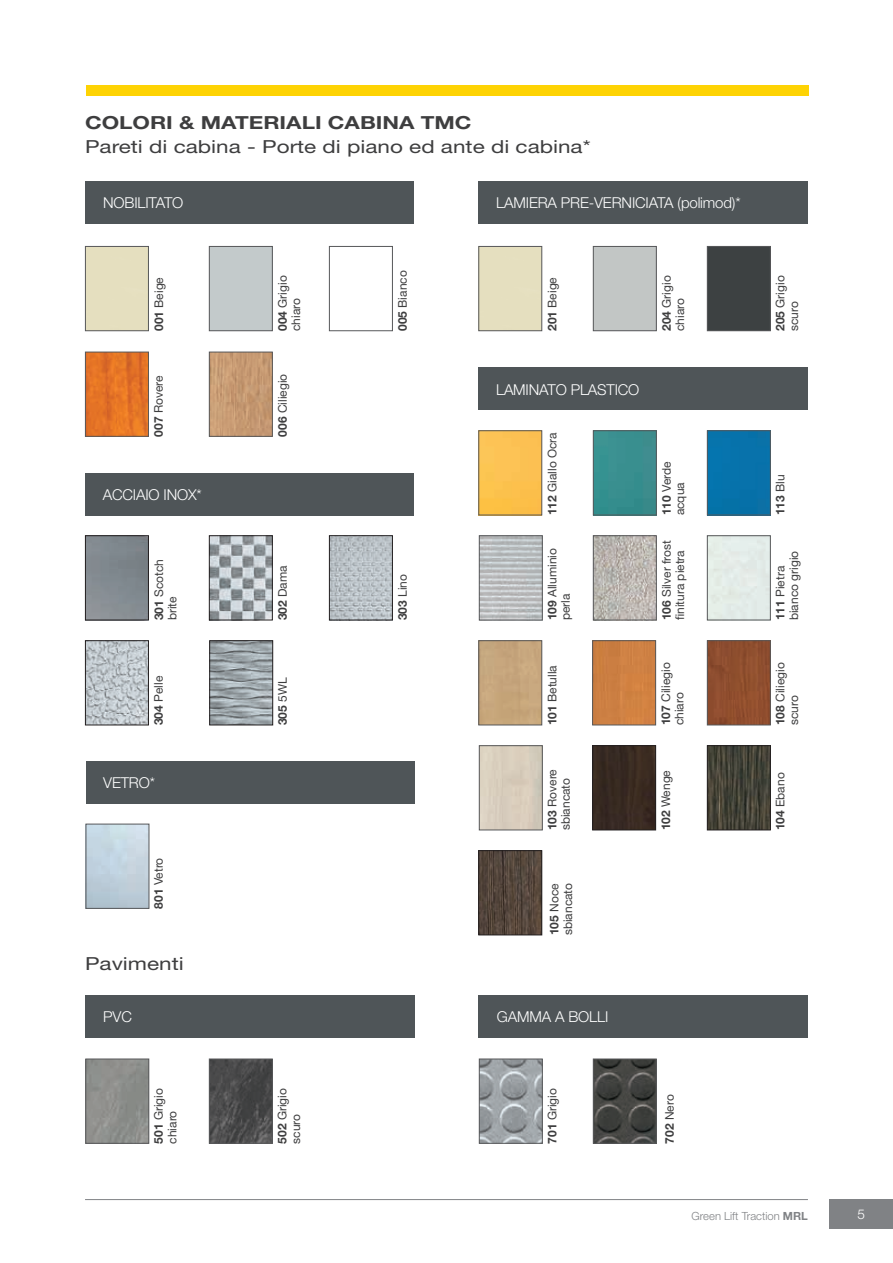
<style>
.page{position:relative;width:893px;height:1263px;background:#fff}
.page>*{position:absolute;margin:0;border:0;box-sizing:border-box;transform-origin:0 0}
.t1{font:18px "Helvetica Neue LT Std";color:#3e3e3f;scale:1.25 1}
.t2{font:700 18px "Helvetica Neue LT Std";color:#3e3e3f;scale:1.25 1}
.t3{font:300 15px "Helvetica Neue LT Std";letter-spacing:-.01em;color:#fff}
.t4{font:300 13.5px "Helvetica Neue LT Std";color:#fff}
.t5{font:12px "Helvetica Neue LT Std";color:#3e3e3f}
.t6{font:700 12px "Helvetica Neue LT Std";color:#3e3e3f}
.t7{font:300 11.25px "Helvetica Neue LT Std";color:#808285}
.s1{font-weight:700}
.s2{font-weight:400}
</style>
<div class="page">
<div style="left:829px;top:1199px;width:64px;height:30px;background:#808285"></div>
<hr style="left:85px;top:1199px;width:723px;height:1px;background:#808285">
<div style="left:478px;top:246px;width:64px;height:85px;border:1px solid #57585a"></div>
<img style="left:87px;top:354px;width:60px;height:81px">
<div style="left:85px;top:352px;width:64px;height:85px;border:1px solid #57585a"></div>
<img style="left:211px;top:354px;width:60px;height:81px">
<div style="left:209px;top:352px;width:64px;height:85px;border:1px solid #57585a"></div>
<div style="left:709px;top:248px;width:60px;height:81px;background:#3d4142"></div>
<div style="left:707px;top:246px;width:64px;height:85px;border:1px solid #57585a"></div>
<div style="left:593px;top:246px;width:64px;height:85px;border:1px solid #57585a"></div>
<div style="left:85px;top:181px;width:329px;height:42px;background:#4f5558"></div>
<div style="left:478px;top:368px;width:330px;height:42px;background:#4f5558"></div>
<div style="left:479px;top:181px;width:329px;height:42px;background:#4f5558"></div>
<div style="left:86px;top:761px;width:329px;height:43px;background:#4f5558"></div>
<div style="left:709px;top:432px;width:60px;height:81px;background:#0672ab"></div>
<div style="left:707px;top:430px;width:64px;height:85px;border:1px solid #57585a"></div>
<div style="left:595px;top:432px;width:60px;height:81px;background:#398f8f"></div>
<div style="left:593px;top:430px;width:64px;height:85px;border:1px solid #57585a"></div>
<img style="left:480px;top:432px;width:60px;height:81px">
<div style="left:478px;top:430px;width:64px;height:85px;border:1px solid #57585a"></div>
<div style="left:594px;top:642px;width:60px;height:81px;background:#ce8042"></div>
<div style="left:592px;top:640px;width:64px;height:85px;border:1px solid #57585a"></div>
<div style="left:478px;top:640px;width:64px;height:85px;border:1px solid #57585a"></div>
<div style="left:479px;top:745px;width:64px;height:85px;border:1px solid #57585a"></div>
<img style="left:709px;top:642px;width:60px;height:81px">
<div style="left:707px;top:640px;width:64px;height:85px;border:1px solid #57585a"></div>
<div style="left:707px;top:535px;width:64px;height:85px;border:1px solid #57585a"></div>
<img style="left:595px;top:537px;width:60px;height:81px">
<div style="left:593px;top:535px;width:64px;height:85px;border:1px solid #57585a"></div>
<img style="left:481px;top:537px;width:60px;height:81px">
<div style="left:479px;top:535px;width:64px;height:85px;border:1px solid #57585a"></div>
<img style="left:480px;top:852px;width:60px;height:81px">
<div style="left:478px;top:850px;width:64px;height:85px;border:1px solid #231f20"></div>
<img style="left:709px;top:747px;width:60px;height:81px">
<div style="left:707px;top:745px;width:64px;height:85px;border:1px solid #231f20"></div>
<div style="left:594px;top:747px;width:60px;height:81px;background:#382a21"></div>
<div style="left:592px;top:745px;width:64px;height:85px;border:1px solid #231f20"></div>
<div style="left:86px;top:824px;width:63px;height:85px;border:1px solid #57585a"></div>
<div style="left:85px;top:246px;width:64px;height:85px;border:1px solid #57585a"></div>
<div style="left:209px;top:246px;width:64px;height:85px;border:1px solid #57585a"></div>
<div style="left:329px;top:246px;width:64px;height:85px;border:1px solid #57585a"></div>
<div style="left:85px;top:473px;width:329px;height:42px;background:#4f5558"></div>
<div style="left:85px;top:535px;width:64px;height:85px;border:1px solid #231f20"></div>
<img style="left:331px;top:537px;width:60px;height:81px">
<div style="left:329px;top:535px;width:64px;height:85px;border:1px solid #231f20"></div>
<img style="left:211px;top:642px;width:60px;height:81px">
<div style="left:209px;top:640px;width:64px;height:85px;border:1px solid #231f20"></div>
<img style="left:87px;top:642px;width:60px;height:81px">
<div style="left:85px;top:640px;width:64px;height:85px;border:1px solid #231f20"></div>
<img style="left:211px;top:537px;width:60px;height:81px">
<div style="left:209px;top:535px;width:64px;height:85px;border:1px solid #231f20"></div>
<div style="left:85px;top:995px;width:330px;height:42px;background:#4f5558"></div>
<img style="left:87px;top:1060px;width:60px;height:82px">
<div style="left:85px;top:1058px;width:64px;height:86px;border:1px solid #57585a"></div>
<img style="left:211px;top:1060px;width:60px;height:82px">
<div style="left:209px;top:1058px;width:64px;height:86px;border:1px solid #57585a"></div>
<div style="left:479px;top:995px;width:329px;height:42px;background:#4f5558"></div>
<img style="left:481px;top:1060px;width:60px;height:82px">
<div style="left:479px;top:1058px;width:64px;height:86px;border:1px solid #57585a"></div>
<img style="left:595px;top:1060px;width:60px;height:82px">
<div style="left:593px;top:1058px;width:64px;height:86px;border:1px solid #57585a"></div>
<div style="left:86px;top:85px;width:722px;height:11px;background:#fed304"></div>
<p class="t2" style="left:85px;top:112px;width:311px">COLORI &amp; MATERIALI CABINA TMC</p>
<p class="t1" style="left:85px;top:136px;width:406px">Pareti di cabina - Porte di piano ed ante di cabina*</p>
<p class="t3" style="left:103px;top:193px;width:82px">NOBILITATO</p>
<p class="t3" style="left:496px;top:193px;width:246px">LAMIERA PRE-VERNICIATA (polimod)*</p>
<p class="t5" style="left:395px;top:331px;width:62px;rotate:-90deg"><span class="s1">005</span> Bianco</p>
<p class="t5" style="left:275px;top:331px;width:57px;rotate:-90deg"><span class="s1">004</span> Grigio</p>
<p class="t5" style="left:152px;top:331px;width:56px;rotate:-90deg"><span class="s1">001</span> Beige</p>
<p class="t5" style="left:545px;top:331px;width:56px;rotate:-90deg"><span class="s1">201</span> Beige</p>
<p class="t5" style="left:289px;top:331px;width:34px;rotate:-90deg">chiaro</p>
<p class="t5" style="left:151px;top:437px;width:63px;rotate:-90deg"><span class="s1">007</span> Rovere</p>
<p class="t3" style="left:103px;top:485px;width:101px">ACCIAIO INOX*</p>
<p class="t5" style="left:152px;top:620px;width:63px;rotate:-90deg"><span class="s1">301</span> Scotch</p>
<p class="t5" style="left:165px;top:620px;width:25px;rotate:-90deg">brite</p>
<p class="t5" style="left:151px;top:725px;width:51px;rotate:-90deg"><span class="s1">304</span> Pelle</p>
<p class="t3" style="left:103px;top:774px;width:53px">VETRO*</p>
<p class="t5" style="left:151px;top:909px;width:52px;rotate:-90deg"><span class="s1">801</span> Vetro</p>
<p class="t1" style="left:85px;top:953px;width:81px">Pavimenti</p>
<p class="t3" style="left:103px;top:1007px;width:30px">PVC</p>
<p class="t5" style="left:276px;top:437px;width:64px;rotate:-90deg"><span class="s1">006</span> Ciliegio</p>
<p class="t5" style="left:275px;top:620px;width:56px;rotate:-90deg"><span class="s1">302</span> Dama</p>
<p class="t6" style="left:275px;top:725px;width:49px;rotate:-90deg">305 <span class="s2">5WL</span></p>
<p class="t5" style="left:395px;top:620px;width:48px;rotate:-90deg"><span class="s1">303</span> Lino</p>
<p class="t3" style="left:496px;top:380px;width:145px">LAMINATO PLASTICO</p>
<p class="t5" style="left:545px;top:515px;width:85px;rotate:-90deg"><span class="s1">112</span> Giallo Ocra</p>
<p class="t5" style="left:545px;top:620px;width:74px;rotate:-90deg"><span class="s1">109</span> Alluminio</p>
<p class="t5" style="left:558px;top:620px;width:28px;rotate:-90deg">perla</p>
<p class="t5" style="left:545px;top:725px;width:62px;rotate:-90deg"><span class="s1">101</span> Betulla</p>
<p class="t5" style="left:545px;top:830px;width:63px;rotate:-90deg"><span class="s1">103</span> Rovere</p>
<p class="t5" style="left:558px;top:830px;width:54px;rotate:-90deg">sbiancato</p>
<p class="t5" style="left:547px;top:935px;width:53px;rotate:-90deg"><span class="s1">105</span> Noce</p>
<p class="t5" style="left:561px;top:935px;width:54px;rotate:-90deg">sbiancato</p>
<p class="t3" style="left:497px;top:1007px;width:113px">GAMMA A BOLLI</p>
<p class="t5" style="left:659px;top:331px;width:57px;rotate:-90deg"><span class="s1">204</span> Grigio</p>
<p class="t5" style="left:673px;top:331px;width:34px;rotate:-90deg">chiaro</p>
<p class="t5" style="left:659px;top:515px;width:55px;rotate:-90deg"><span class="s1">110</span> Verde</p>
<p class="t5" style="left:673px;top:515px;width:35px;rotate:-90deg">acqua</p>
<p class="t5" style="left:659px;top:620px;width:82px;rotate:-90deg"><span class="s1">106</span> Silver frost</p>
<p class="t5" style="left:673px;top:620px;width:72px;rotate:-90deg">finitura pietra</p>
<p class="t5" style="left:659px;top:725px;width:64px;rotate:-90deg"><span class="s1">107</span> Ciliegio</p>
<p class="t5" style="left:672px;top:725px;width:34px;rotate:-90deg">chiaro</p>
<p class="t5" style="left:659px;top:830px;width:62px;rotate:-90deg"><span class="s1">102</span> Wenge</p>
<p class="t5" style="left:151px;top:1144px;width:57px;rotate:-90deg"><span class="s1">501</span> Grigio</p>
<p class="t5" style="left:165px;top:1144px;width:34px;rotate:-90deg">chiaro</p>
<p class="t5" style="left:275px;top:1144px;width:57px;rotate:-90deg"><span class="s1">502</span> Grigio</p>
<p class="t5" style="left:289px;top:1144px;width:31px;rotate:-90deg">scuro</p>
<p class="t5" style="left:545px;top:1144px;width:57px;rotate:-90deg"><span class="s1">701</span> Grigio</p>
<p class="t5" style="left:662px;top:1144px;width:51px;rotate:-90deg"><span class="s1">702</span> Nero</p>
<p class="t5" style="left:773px;top:331px;width:57px;rotate:-90deg"><span class="s1">205</span> Grigio</p>
<p class="t5" style="left:787px;top:331px;width:31px;rotate:-90deg">scuro</p>
<p class="t6" style="left:773px;top:515px;width:42px;rotate:-90deg">113 <span class="s2">Blu</span></p>
<p class="t5" style="left:787px;top:620px;width:71px;rotate:-90deg">bianco grigio</p>
<p class="t5" style="left:773px;top:620px;width:56px;rotate:-90deg"><span class="s1">111</span> Pietra</p>
<p class="t5" style="left:773px;top:725px;width:64px;rotate:-90deg"><span class="s1">108</span> Ciliegio</p>
<p class="t5" style="left:787px;top:725px;width:31px;rotate:-90deg">scuro</p>
<p class="t5" style="left:773px;top:830px;width:59px;rotate:-90deg"><span class="s1">104</span> Ebano</p>
<p class="t7" style="left:692px;top:1209px;width:118px">Green Lift Traction <span class="s1">MRL</span></p>
<p class="t4" style="left:857px;top:1206px;width:9px">5</p>
</div>
